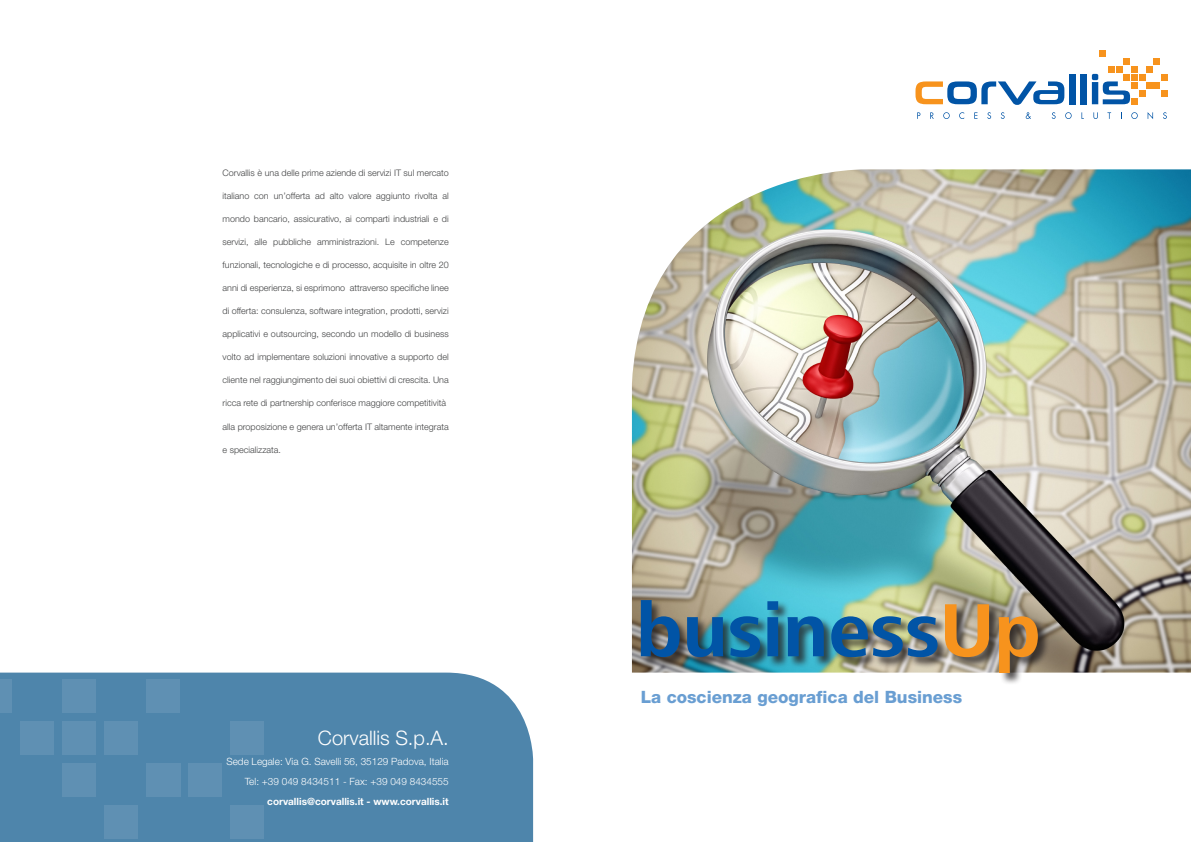
<style>
.page{position:relative;width:1191px;height:842px;background:#fff}
.page>*{position:absolute;margin:0;border:0;box-sizing:border-box;transform-origin:0 0}
.t1{font:300 20px "Helvetica Neue";color:#fff}
.t2{font:800 17px "Helvetica Neue";color:#699ed2}
.t3{font:300 10px "Helvetica Neue";color:#fff}
.t4{font:700 10px "Helvetica Neue";color:#fff}
.testo{font:300 9px "Helvetica Neue";color:#414243}
</style>
<div class="page">
<img style="left:632px;top:169px;width:559px;height:504px">
<div style="left:0;top:673px;width:533px;height:169px;background:#4e85ab"></div>
<div style="left:20px;top:721px;width:34px;height:34px;background:#5f90b3"></div>
<div style="left:105px;top:721px;width:33px;height:34px;background:#5f90b3"></div>
<div style="left:62px;top:763px;width:34px;height:34px;background:#5f90b3"></div>
<div style="left:62px;top:679px;width:34px;height:34px;background:#5f90b3"></div>
<div style="left:146px;top:679px;width:34px;height:34px;background:#5f90b3"></div>
<div style="left:105px;top:806px;width:33px;height:33px;background:#5f90b3"></div>
<div style="left:188px;top:763px;width:34px;height:34px;background:#5f90b3"></div>
<div style="left:230px;top:806px;width:34px;height:33px;background:#5f90b3"></div>
<div style="left:230px;top:721px;width:34px;height:34px;background:#5f90b3"></div>
<div style="left:62px;top:721px;width:34px;height:34px;background:#5f90b3"></div>
<div style="left:0;top:679px;width:12px;height:34px;background:#5f90b3"></div>
<div style="left:146px;top:763px;width:35px;height:34px;background:#5f90b3"></div>
<div style="left:1131px;top:98px;width:6px;height:7px;background:#f7931d"></div>
<div style="left:1153px;top:83px;width:7px;height:6px;background:#f7931d"></div>
<div style="left:1161px;top:90px;width:6px;height:7px;background:#f7931d"></div>
<div style="left:1161px;top:74px;width:6px;height:7px;background:#f7931d"></div>
<svg style="left:915px;top:81px;width:149px;height:24px"></svg>
<div style="left:1069px;top:74px;width:6px;height:30px;background:#0154a6"></div>
<div style="left:1080px;top:74px;width:7px;height:30px;background:#0154a6"></div>
<svg style="left:1091px;top:51px;width:68px;height:53px"></svg>
<svg style="left:917px;top:112px;width:3px;height:7px"></svg>
<svg style="left:930px;top:112px;width:3px;height:7px"></svg>
<svg style="left:943px;top:112px;width:6px;height:7px"></svg>
<svg style="left:959px;top:112px;width:5px;height:7px"></svg>
<svg style="left:974px;top:112px;width:3px;height:7px"></svg>
<svg style="left:987px;top:112px;width:4px;height:7px"></svg>
<svg style="left:1000px;top:112px;width:4px;height:7px"></svg>
<svg style="left:1025px;top:112px;width:6px;height:7px"></svg>
<svg style="left:1051px;top:112px;width:4px;height:7px"></svg>
<svg style="left:1065px;top:112px;width:6px;height:7px"></svg>
<svg style="left:1081px;top:112px;width:2px;height:7px"></svg>
<svg style="left:1093px;top:112px;width:4px;height:7px"></svg>
<svg style="left:1107px;top:112px;width:4px;height:7px"></svg>
<svg style="left:1131px;top:112px;width:6px;height:7px"></svg>
<svg style="left:1147px;top:112px;width:6px;height:7px"></svg>
<svg style="left:1163px;top:112px;width:3px;height:7px"></svg>
<div style="left:641px;top:600px;width:409px;height:85px;background:#231f20;opacity:.75"></div>
<svg style="left:641px;top:600px;width:38px;height:57px;background:#386187"></svg>
<svg style="left:687px;top:617px;width:36px;height:40px"></svg>
<svg style="left:730px;top:616px;width:30px;height:41px"></svg>
<svg style="left:767px;top:601px;width:11px;height:55px"></svg>
<svg style="left:787px;top:616px;width:36px;height:40px"></svg>
<img style="left:831px;top:616px;width:106px;height:41px">
<svg style="left:945px;top:604px;width:44px;height:53px;background:#cc924c"></svg>
<svg style="left:998px;top:616px;width:39px;height:57px;background:#bb813c"></svg>
<p class="testo" style="left:223px;top:168px;width:228px">Corvallis è una delle prime aziende di servizi IT sul mercato</p>
<p class="testo" style="left:223px;top:191px;width:228px">italiano con un’offerta ad alto valore aggiunto rivolta al</p>
<p class="testo" style="left:223px;top:214px;width:228px">mondo bancario, assicurativo, ai comparti industriali e di</p>
<p class="testo" style="left:223px;top:237px;width:228px">servizi, alle pubbliche amministrazioni. Le competenze</p>
<p class="testo" style="left:223px;top:260px;width:228px">funzionali, tecnologiche e di processo, acquisite in oltre 20</p>
<p class="testo" style="left:223px;top:283px;width:228px">anni di esperienza, si esprimono attraverso specifiche linee</p>
<p class="testo" style="left:223px;top:306px;width:228px">di offerta: consulenza, software integration, prodotti, servizi</p>
<p class="testo" style="left:223px;top:329px;width:228px">applicativi e outsourcing, secondo un modello di business</p>
<p class="testo" style="left:223px;top:352px;width:228px">volto ad implementare soluzioni innovative a supporto del</p>
<p class="testo" style="left:223px;top:375px;width:228px">cliente nel raggiungimento dei suoi obiettivi di crescita. Una</p>
<p class="testo" style="left:223px;top:398px;width:225px">ricca rete di partnership conferisce maggiore competitività</p>
<p class="testo" style="left:223px;top:421px;width:228px">alla proposizione e genera un’offerta IT altamente integrata</p>
<p class="testo" style="left:223px;top:444px;width:60px">e specializzata.</p>
<p class="t1" style="left:318px;top:725px;width:128px">Corvallis S.p.A.</p>
<p class="t3" style="left:226px;top:755px;width:221px">Sede Legale: Via G. Savelli 56, 35129 Padova, Italia</p>
<p class="t3" style="left:245px;top:775px;width:205px">Tel: +39 049 8434511 - Fax: +39 049 8434555</p>
<p class="t4" style="left:267px;top:795px;width:183px">corvallis@corvallis.it - www.corvallis.it</p>
<p class="t2" style="left:641px;top:686px;width:323px">La coscienza geografica del Business</p>
</div>
